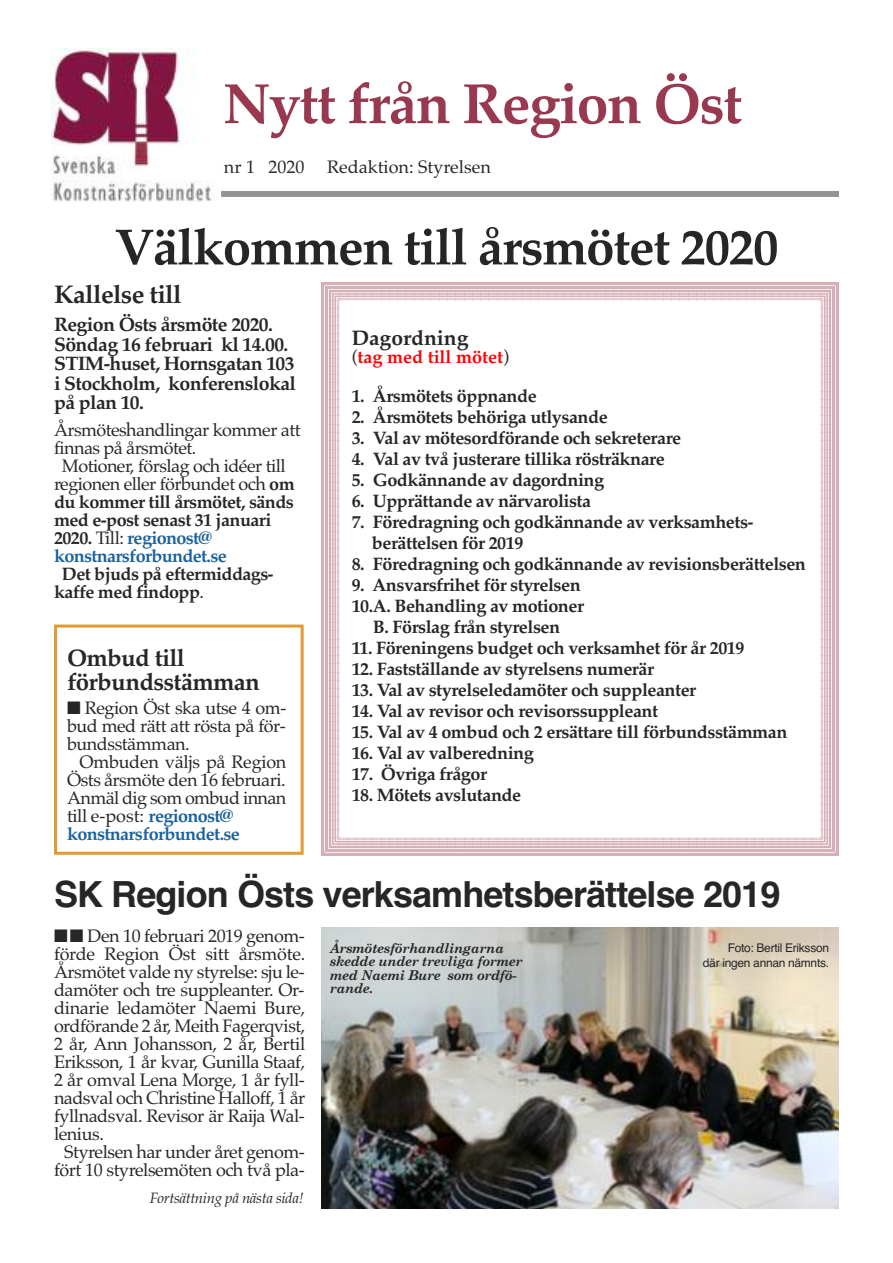
<style>
.page{position:relative;width:893px;height:1263px;background:#fff}
.page>*{position:absolute;margin:0;border:0;box-sizing:border-box;transform-origin:0 0}
.t1{font:700 57px "Palatino";letter-spacing:-.025em;color:#99394f}
.t2{font:700 51px "Palatino";letter-spacing:-.025em;color:#272627}
.t3{font:700 36px "Helvetica";letter-spacing:-.025em;color:#272627}
.t4{font:700 25.5px "Palatino";letter-spacing:-.025em;color:#272627}
.t5{font:700 24px/24px "Palatino";letter-spacing:-.025em;color:#272627}
.t6{font:700 21px "Palatino";color:#272627}
.t7{font:700 19.5px/19.5px "Palatino";letter-spacing:-.03em;color:#272627}
.t8{font:700 18px/21px "Palatino";letter-spacing:-.025em;color:#272627}
.t9{font:18px/18px "Palatino";letter-spacing:-.025em;color:#272627;text-align:justify}
.t10{font:700 18px "Palatino";letter-spacing:-.035em;color:#19619e}
.t11{font:18px "Palatino";color:#272627}
.t12{font:700 18px "Palatino";color:#f00}
.t13{font:15px "Palatino Italic OTF";letter-spacing:-.025em;color:#272627}
.t14{font:italic 700 13.5px/13.5px "Century Schoolbook";letter-spacing:-.025em;color:#272627}
.t15{font:12px/15px "Helvetica";letter-spacing:-.025em;color:#272627;text-align:right}
.s1{font-weight:700}
.s2{color:#272627}
.s3{font-weight:400;color:#272627}
.s4{font-weight:400}
.s5{font-weight:700;color:#19619e}
</style>
<div class="page">
<img style="left:322px;top:282px;width:517px;height:18px">
<img style="left:821px;top:300px;width:18px;height:555px">
<img style="left:322px;top:837px;width:499px;height:18px">
<img style="left:322px;top:300px;width:18px;height:537px">
<img style="left:52px;top:49px;width:161px;height:152px">
<div style="left:221px;top:191px;width:618px;height:6px;background:#939393"></div>
<img style="left:322px;top:928px;width:517px;height:281px">
<div style="left:54px;top:624px;width:250px;height:231px;border:3px solid #e39a33"></div>
<h1 class="t1" style="left:223px;top:70px;width:521px">Nytt från Region Öst</h1>
<p class="t9" style="left:224px;top:158px;width:82px">nr 1 2020</p>
<p class="t11" style="left:327px;top:156px;width:165px">Redaktion: Styrelsen</p>
<h2 class="t2" style="left:114px;top:217px;width:665px">Välkommen till årsmötet 2020</h2>
<h3 class="t4" style="left:54px;top:279px;width:129px">Kallelse till</h3>
<p class="t7" style="left:54px;top:315px;width:244px">Region Östs årsmöte 2020.<br>Söndag 16 februari kl 14.00.<br>STIM-huset, Hornsgatan 103 i Stockholm, konferenslokal på plan 10.</p>
<p class="t9" style="left:54px;top:421px;width:248px">Årsmöteshandlingar kommer att</p>
<p class="t9" style="left:54px;top:439px;width:144px">finnas på årsmötet.</p>
<p class="t9" style="left:62px;top:457px;width:225px">Motioner, förslag och idéer till</p>
<p class="t9" style="left:54px;top:475px;width:242px">regionen eller förbundet och <span class="s1">om</span></p>
<p class="t8" style="left:54px;top:492px;width:241px">du kommer till årsmötet, sänds</p>
<p class="t8" style="left:54px;top:510px;width:219px">med e-post senast 31 januari</p>
<p class="t10" style="left:54px;top:528px;width:160px"><span class="s2">2020.</span> <span class="s3">Till:</span> regionost@</p>
<p class="t10" style="left:54px;top:546px;width:174px">konstnarsforbundet.se</p>
<p class="t8" style="left:54px;top:565px;width:221px;line-height:18px;text-indent:8px">Det bjuds på eftermiddags&shy;kaffe med findopp<span class="s4">.</span></p>
<h3 class="t5" style="left:67px;top:646px;width:194px">Ombud till förbundsstämman</h3>
<p class="t9" style="left:67px;top:699px;width:221px">■ Region Öst ska utse 4 om&shy;bud med rätt att rösta på för&shy;bundsstämman.</p>
<p class="t9" style="left:67px;top:753px;width:221px;text-align:left;text-indent:13px">Ombuden väljs på Region<br>Östs årsmöte den 16 februari.<br>Anmäl dig som ombud innan till e-post: <span class="s5">regionost@ konstnarsforbundet.se</span></p>
<p class="t6" style="left:352px;top:325px;width:118px">Dagordning</p>
<p class="t12" style="left:352px;top:346px;width:159px"><span class="s3">(</span>tag med till mötet<span class="s3">)</span></p>
<p class="t8" style="left:352px;top:385px;width:187px">1. Årsmötets öppnande</p>
<p class="t8" style="left:352px;top:406px;width:258px">2. Årsmötets behöriga utlysande</p>
<p class="t8" style="left:352px;top:427px;width:331px">3. Val av mötesordförande och sekreterare</p>
<p class="t8" style="left:352px;top:448px;width:315px">4. Val av två justerare tillika rösträknare</p>
<p class="t8" style="left:352px;top:469px;width:254px">5. Godkännande av dagordning</p>
<p class="t8" style="left:352px;top:490px;width:241px">6. Upprättande av närvarolista</p>
<p class="t8" style="left:372px;top:511px;width:383px;text-indent:-20px">7. Föredragning och godkännande av verksamhets&shy;berättelsen för 2019</p>
<p class="t8" style="left:352px;top:553px;width:456px">8. Föredragning och godkännande av revisionsberättelsen</p>
<p class="t8" style="left:352px;top:574px;width:234px;text-align:center">9. Ansvarsfrihet för styrelsen<br>10.A. Behandling av motioner<br>B. Förslag från styrelsen</p>
<p class="t8" style="left:352px;top:637px;width:394px">11. Föreningens budget och verksamhet för år 2019</p>
<p class="t8" style="left:352px;top:658px;width:304px">12. Fastställande av styrelsens numerär</p>
<p class="t8" style="left:352px;top:679px;width:346px">13. Val av styrelseledamöter och suppleanter</p>
<p class="t8" style="left:352px;top:700px;width:308px">14. Val av revisor och revisorssuppleant</p>
<p class="t8" style="left:352px;top:721px;width:437px">15. Val av 4 ombud och 2 ersättare till förbundsstämman</p>
<p class="t8" style="left:352px;top:742px;width:184px">16. Val av valberedning</p>
<p class="t8" style="left:352px;top:763px;width:137px">17. Övriga frågor</p>
<p class="t8" style="left:352px;top:784px;width:171px">18. Mötets avslutande</p>
<h3 class="t3" style="left:54px;top:873px;width:728px">SK Region Östs verksamhetsberättelse 2019</h3>
<p class="t9" style="left:54px;top:927px;width:252px">■■ Den 10 februari 2019 genom-</p>
<p class="t9" style="left:54px;top:945px;width:253px">förde Region Öst sitt årsmöte.</p>
<p class="t9" style="left:54px;top:963px;width:252px">Årsmötet valde ny styrelse: sju le-</p>
<p class="t9" style="left:54px;top:981px;width:252px">damöter och tre suppleanter. Or-</p>
<p class="t9" style="left:54px;top:999px;width:253px">dinarie ledamöter Naemi Bure,</p>
<p class="t9" style="left:54px;top:1017px;width:253px">ordförande 2 år, Meith Fagerqvist,</p>
<p class="t9" style="left:54px;top:1035px;width:253px">2 år, Ann Johansson, 2 år, Bertil</p>
<p class="t9" style="left:54px;top:1053px;width:253px">Eriksson, 1 år kvar, Gunilla Staaf,</p>
<p class="t9" style="left:54px;top:1071px;width:252px">2 år omval Lena Morge, 1 år fyll-</p>
<p class="t9" style="left:54px;top:1089px;width:253px">nadsval och Christine Halloff, 1 år</p>
<p class="t9" style="left:54px;top:1107px;width:252px">fyllnadsval. Revisor är Raija Wal-</p>
<p class="t9" style="left:54px;top:1125px;width:51px">lenius.</p>
<p class="t9" style="left:64px;top:1143px;width:242px">Styrelsen har under året genom-</p>
<p class="t9" style="left:54px;top:1161px;width:252px">fört 10 styrelsemöten och två pla-</p>
<p class="t14" style="left:330px;top:941px;width:194px">Årsmötesförhandlingarna skedde under trevliga former med Naemi Bure som ordfö&shy;rande.</p>
<p class="t15" style="left:703px;top:940px;width:128px">Foto: Bertil Eriksson<br>där ingen annan nämnts.</p>
<p class="t13" style="left:150px;top:1189px;width:155px">Fortsättning på nästa sida!</p>
</div>
